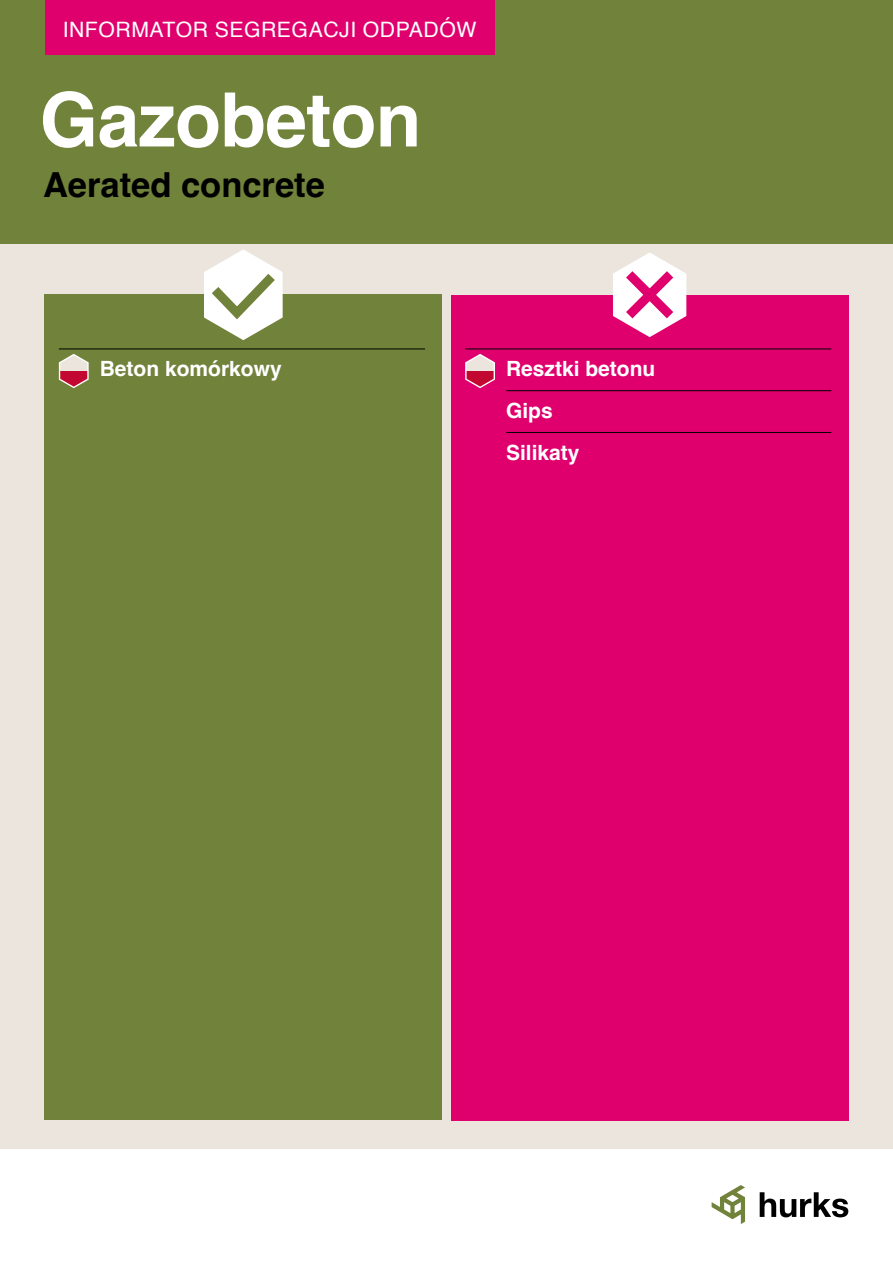
<style>
.page{position:relative;width:893px;height:1263px;background:#fff}
.page>*{position:absolute;margin:0;border:0;box-sizing:border-box;transform-origin:0 0}
.t1{font:700 75px "Helvetica";letter-spacing:-.01em;color:#fff}
.t2{font:700 34.5px "Helvetica";color:#000}
.t3{font:21.23px "Helvetica";letter-spacing:.025em;color:#fff}
.t4{font:700 21px/42px "Helvetica";color:#fff}
</style>
<div class="page">
<svg style="left:712px;top:1185px;width:33px;height:39px"></svg>
<svg style="left:760px;top:1192px;width:88px;height:25px"></svg>
<div style="left:0;top:244px;width:893px;height:905px;background:#ebe5de"></div>
<div style="left:0;top:0;width:893px;height:244px;background:#71823b"></div>
<div style="left:45px;top:0;width:449px;height:55px;background:#e0006d"></div>
<div style="left:45px;top:295px;width:397px;height:825px;background:#71823b"></div>
<div style="left:451px;top:295px;width:397px;height:825px;background:#e0006d"></div>
<svg style="left:201px;top:249px;width:86px;height:92px"></svg>
<svg style="left:613px;top:252px;width:73px;height:85px"></svg>
<svg style="left:59px;top:354px;width:30px;height:34px"></svg>
<svg style="left:465px;top:354px;width:30px;height:34px"></svg>
<hr style="left:59px;top:349px;width:366px;height:1px;background:#000">
<hr style="left:465px;top:349px;width:366px;height:1px;background:#000">
<hr style="left:506px;top:390px;width:325px;height:1px;background:#000">
<hr style="left:506px;top:432px;width:325px;height:1px;background:#000">
<p class="t3" style="left:63px;top:13px;width:415px">INFORMATOR SEGREGACJI ODPADÓW</p>
<h1 class="t1" style="left:40px;top:74px;width:383px">Gazobeton</h1>
<h2 class="t2" style="left:43px;top:163px;width:283px">Aerated concrete</h2>
<p class="t4" style="left:100px;top:350px;width:184px">Beton komórkowy</p>
<p class="t4" style="left:506px;top:350px;width:151px">Resztki betonu<br>Gips<br>Silikaty</p>
</div>
